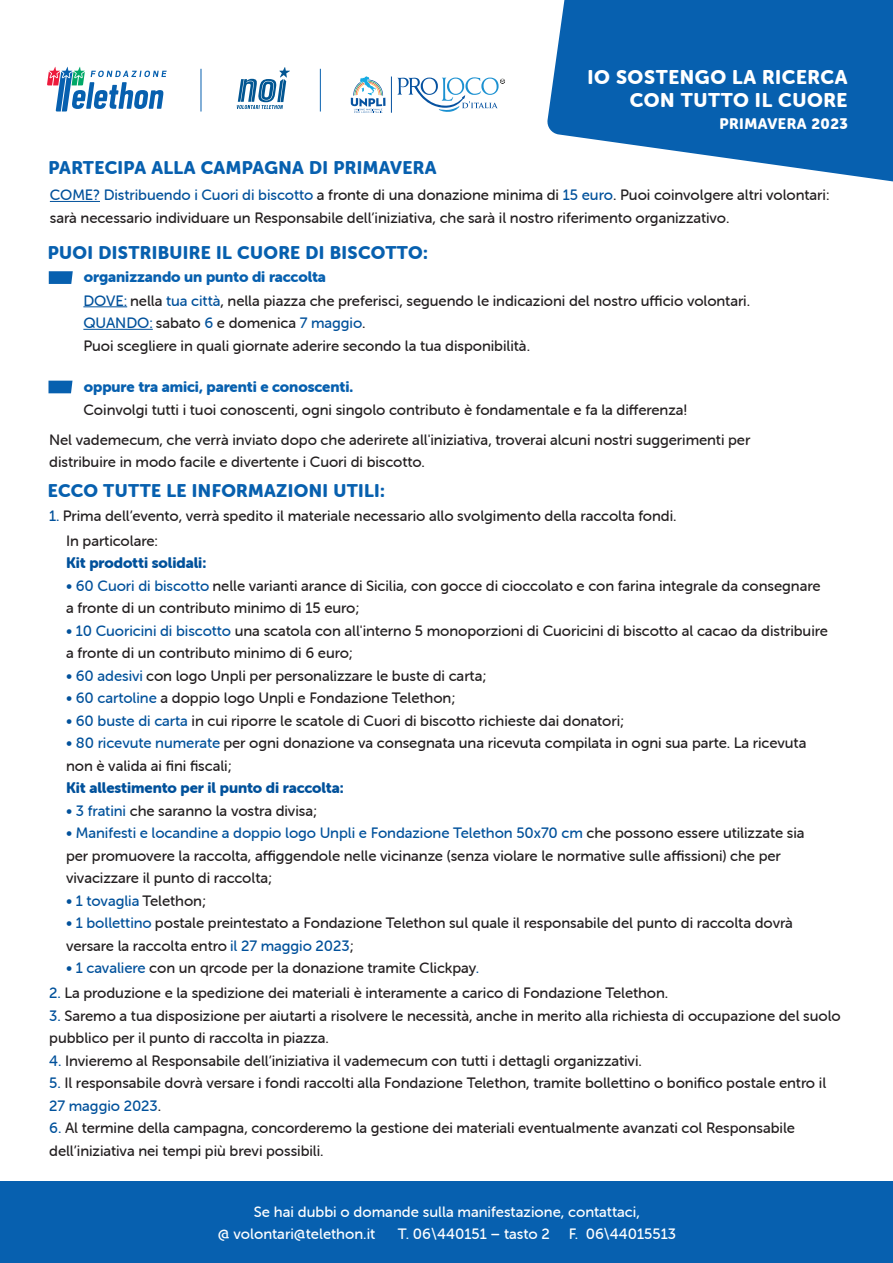
<style>
.page{position:relative;width:893px;height:1263px;background:#fff}
.page>*{position:absolute;margin:0;border:0;box-sizing:border-box;transform-origin:0 0}
.t1{font:19.5px/22.5px "Museo Sans Rounded 900";letter-spacing:.03em;color:#fff;text-align:right}
.t2{font:18px/25.2px "Scout";color:#fff;text-align:center}
.t3{font:18px "Museo Sans Rounded 900";letter-spacing:.02em;color:#0760af}
.t4{font:15px/22.5px "Museo Sans Rounded 500";letter-spacing:-.005em;color:#231f20}
.t5{font:15px/22px "Museo Sans Rounded 500";color:#fff}
.t6{font:15px "Museo Sans Rounded 900";letter-spacing:-.005em;color:#0760af}
.t7{font:15px "Museo Sans Rounded 900";letter-spacing:-.005em;color:#01519b}
.t8{font:15px "Museo Sans Rounded 500";letter-spacing:-.005em;color:#01519b}
.t9{font:15px "Museo Sans Rounded 900";letter-spacing:.03em;color:#fff}
.s1{color:#01519b}
.s2{color:#231f20}
.s3{font-weight:700}
.s4{font-weight:300}
</style>
<div class="page">
<svg style="left:547px;top:0;width:346px;height:182px;fill:#0760af"></svg>
<svg style="left:237px;top:67px;width:53px;height:42px"></svg>
<svg style="left:47px;top:67px;width:120px;height:45px"></svg>
<hr style="left:201px;top:69px;width:1px;height:43px;background:#0760af">
<hr style="left:320px;top:69px;width:1px;height:43px;background:#0760af">
<svg style="left:351px;top:76px;width:34px;height:37px"></svg>
<hr style="left:391px;top:77px;width:1px;height:36px;background:#0652a0">
<svg style="left:397px;top:77px;width:108px;height:35px"></svg>
<div style="left:0;top:1182px;width:893px;height:81px;background:#0760af"></div>
<hr style="left:83px;top:306px;width:44px;height:1px;background:#01519b">
<hr style="left:83px;top:329px;width:70px;height:1px;background:#01519b">
<svg style="left:49px;top:271px;width:24px;height:13px"></svg>
<svg style="left:49px;top:381px;width:23px;height:12px"></svg>
<hr style="left:50px;top:201px;width:50px;height:1px;background:#01519b">
<p class="t3" style="left:48px;top:158px;width:390px">PARTECIPA ALLA CAMPAGNA DI PRIMAVERA</p>
<h1 class="t1" style="left:587px;top:66px;width:262px">IO SOSTENGO LA RICERCA<br>CON TUTTO IL CUORE</h1>
<p class="t9" style="left:720px;top:116px;width:130px">PRIMAVERA 2023</p>
<p class="t4" style="left:50px;top:184px;width:781px"><span class="s1">COME? Distribuendo i Cuori di biscotto</span> a fronte di una donazione minima di <span class="s1">15 euro</span>. Puoi coinvolgere altri volontari: sarà necessario individuare un Responsabile dell’iniziativa, che sarà il nostro riferimento organizzativo.</p>
<p class="t3" style="left:48px;top:242px;width:381px">PUOI DISTRIBUIRE IL CUORE DI BISCOTTO:</p>
<p class="t6" style="left:84px;top:268px;width:244px">organizzando un punto di raccolta</p>
<p class="t4" style="left:83px;top:289px;width:668px"><span class="s1">DOVE:</span> nella <span class="s1">tua città</span>, nella piazza che preferisci, seguendo le indicazioni del nostro ufficio volontari.<br><span class="s1">QUANDO:</span> sabato <span class="s1">6</span> e domenica <span class="s1">7 maggio</span>.<br>Puoi scegliere in quali giornate aderire secondo la tua disponibilità.</p>
<p class="t6" style="left:84px;top:378px;width:271px">oppure tra amici, parenti e conoscenti.</p>
<p class="t4" style="left:49px;top:396px;width:703px;line-height:29.2px;text-indent:34px">Coinvolgi tutti i tuoi conoscenti, ogni singolo contributo è fondamentale e fa la differenza!<br>Nel vademecum, che verrà inviato dopo che aderirete all'iniziativa, troverai alcuni nostri suggerimenti per</p>
<p class="t4" style="left:49px;top:451px;width:377px">distribuire in modo facile e divertente i Cuori di biscotto.</p>
<p class="t3" style="left:48px;top:480px;width:339px">ECCO TUTTE LE INFORMAZIONI UTILI:</p>
<p class="t4" style="left:49px;top:505px;width:629px"><span class="s1">1.</span> Prima dell’evento, verrà spedito il materiale necessario allo svolgimento della raccolta fondi.</p>
<p class="t4" style="left:66px;top:529px;width:93px">In particolare:</p>
<p class="t7" style="left:66px;top:554px;width:142px">Kit prodotti solidali:</p>
<p class="t4" style="left:66px;top:574px;width:756px"><span class="s1">• 60 Cuori di biscotto</span> nelle varianti arance di Sicilia, con gocce di cioccolato e con farina integrale da consegnare a fronte di un contributo minimo di 15 euro;</p>
<p class="t4" style="left:66px;top:619px;width:763px"><span class="s1">• 10 Cuoricini di biscotto</span> una scatola con all'interno 5 monoporzioni di Cuoricini di biscotto al cacao da distribuire a fronte di un contributo minimo di 6 euro;</p>
<p class="t4" style="left:66px;top:664px;width:422px"><span class="s1">• 60 adesivi</span> con logo Unpli per personalizzare le buste di carta;</p>
<p class="t4" style="left:66px;top:687px;width:391px"><span class="s1">• 60 cartoline</span> a doppio logo Unpli e Fondazione Telethon;</p>
<p class="t4" style="left:66px;top:709px;width:560px"><span class="s1">• 60 buste di carta</span> in cui riporre le scatole di Cuori di biscotto richieste dai donatori;</p>
<p class="t4" style="left:66px;top:732px;width:742px"><span class="s1">• 80 ricevute numerate</span> per ogni donazione va consegnata una ricevuta compilata in ogni sua parte. La ricevuta non è valida ai fini fiscali;</p>
<p class="t7" style="left:66px;top:779px;width:279px">Kit allestimento per il punto di raccolta:</p>
<p class="t4" style="left:66px;top:799px;width:253px"><span class="s1">• 3 fratini</span> che saranno la vostra divisa;</p>
<p class="t4" style="left:66px;top:822px;width:740px"><span class="s1">• Manifesti e locandine a doppio logo Unpli e Fondazione Telethon 50x70 cm</span> che possono essere utilizzate sia per promuovere la raccolta, affiggendole nelle vicinanze (senza violare le normative sulle affissioni) che per vivacizzare il punto di raccolta;</p>
<p class="t8" style="left:66px;top:892px;width:142px">• 1 tovaglia <span class="s2">Telethon;</span></p>
<p class="t4" style="left:66px;top:912px;width:728px"><span class="s1">• 1 bollettino</span> postale preintestato a Fondazione Telethon sul quale il responsabile del punto di raccolta dovrà versare la raccolta entro <span class="s1">il 27 maggio 2023</span>;</p>
<p class="t4" style="left:66px;top:957px;width:415px"><span class="s1">• 1 cavaliere</span> con un qrcode per la donazione tramite Clickpay<span class="s1">.</span></p>
<p class="t4" style="left:49px;top:982px;width:621px"><span class="s1">2.</span> La produzione e la spedizione dei materiali è interamente a carico di Fondazione Telethon.</p>
<p class="t4" style="left:49px;top:1004px;width:793px"><span class="s1">3.</span> Saremo a tua disposizione per aiutarti a risolvere le necessità, anche in merito alla richiesta di occupazione del suolo pubblico per il punto di raccolta in piazza.</p>
<p class="t4" style="left:49px;top:1049px;width:594px"><span class="s1">4.</span> Invieremo al Responsabile dell’iniziativa il vademecum con tutti i dettagli organizzativi.</p>
<p class="t4" style="left:49px;top:1072px;width:778px"><span class="s1">5.</span> Il responsabile dovrà versare i fondi raccolti alla Fondazione Telethon, tramite bollettino o bonifico postale entro il<br><span class="s1">27 maggio 2023</span>.</p>
<p class="t4" style="left:49px;top:1117px;width:747px"><span class="s1">6.</span> Al termine della campagna, concorderemo la gestione dei materiali eventualmente avanzati col Responsabile dell’iniziativa nei tempi più brevi possibili.</p>
<p class="t5" style="left:218px;top:1200px;width:424px;text-indent:36px">Se hai dubbi o domande sulla manifestazione, contattaci, @ volontari@telethon.it</p>
<p class="t2" style="left:227px;top:1198px;width:434px">Se hai dubbi o domande sulla manifestazione, contattataci,<br><span class="s3">@</span> <span class="s4">volontari@telethon.it</span> <span class="s3">T</span> <span class="s4">06\440.15.758</span> <span class="s3">F</span> <span class="s4">06\440.15.513</span></p>
<p class="t5" style="left:398px;top:1222px;width:154px">T. 06\440151 – tasto 2</p>
<p class="t5" style="left:569px;top:1222px;width:109px">F. 06\44015513</p>
</div>
